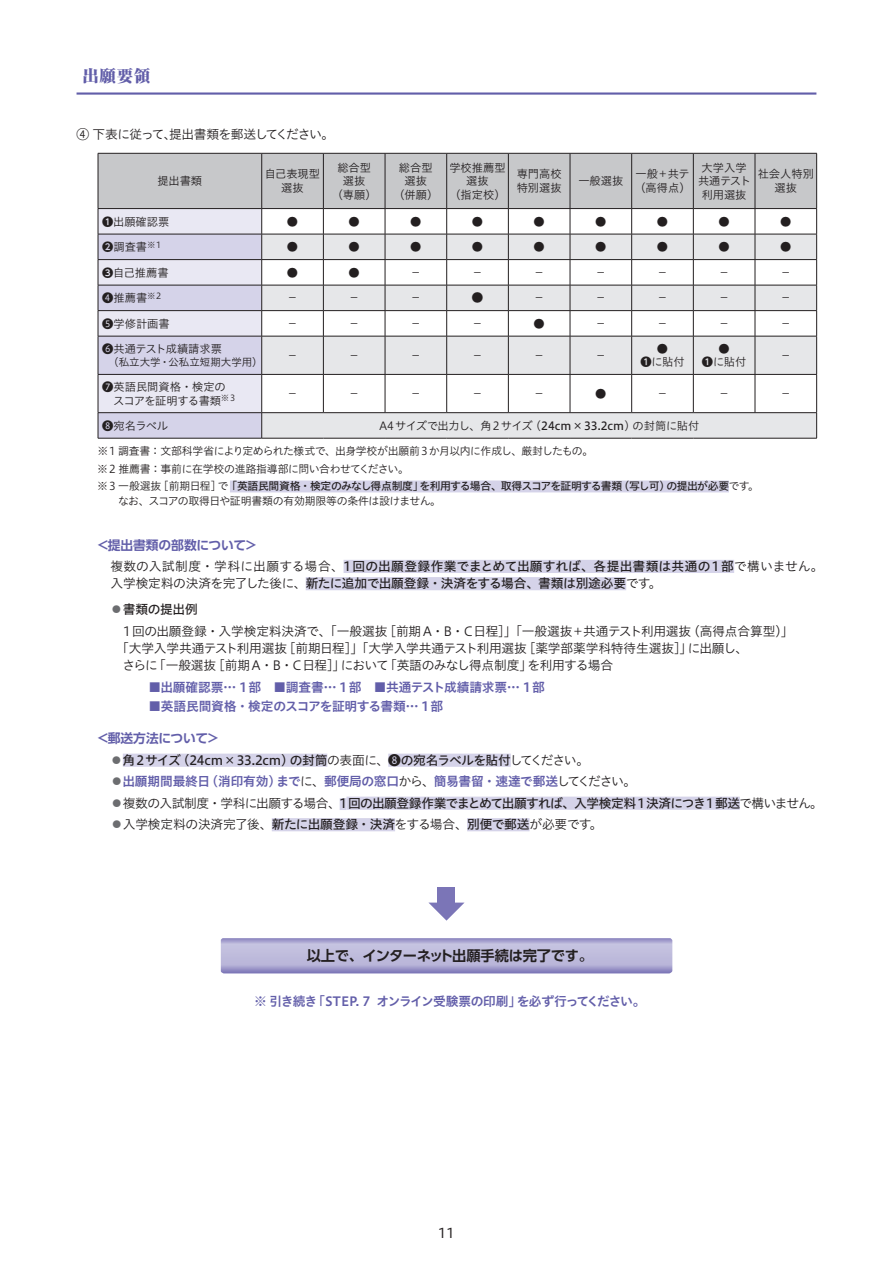
<style>
.page{position:relative;width:893px;height:1263px;background:#fff}
.page>*{position:absolute;margin:0;border:0;box-sizing:border-box;transform-origin:0 0}
.t1{font:800 expanded 16.5px "Ryumin Pro";color:#625ea9}
.t2{font:700 14.25px "UD Shin Go Pro De";letter-spacing:-.02em;color:#231f20}
.t3{font:13.5px "Hiragino UD Sans Std W4";color:#231f20}
.t4{font:12.75px/17.2px "Hiragino UD Sans Std N W5";letter-spacing:-.025em;color:#231f20}
.t5{font:12.75px "Hiragino UD Sans Std N W3";letter-spacing:-.015em;color:#231f20}
.t6{font:12.75px "Hiragino UD Sans Std N W6";letter-spacing:-.025em;color:#625ea9}
.t7{font:12.75px "Hiragino UD Sans Std N W5";letter-spacing:-.05em;color:#231f20}
.t8{font:12.75px "Hiragino UD Sans Std N W3";letter-spacing:-.05em;color:#231f20}
.t9{font:12.75px "Hiragino UD Sans Std N W6";letter-spacing:-.07em;color:#625ea9}
.t10{font:700 12.75px "UD Shin Go Pro De";letter-spacing:-.01em;color:#625ea9}
.t11{font:12.75px "Hiragino UD Sans Std N W3";letter-spacing:-.055em;color:#231f20}
.t12{font:12px "Hiragino UD Sans Std N W3";color:#231f20}
.t13{font:11.25px/13.5px "Hiragino UD Sans Std N W3";color:#231f20;text-align:center}
.t14{font:11.25px "Hiragino UD Sans Std N W3";letter-spacing:-.035em;color:#231f20}
.t15{font:10.8px/17.4px "Hiragino UD Sans Std N W3";letter-spacing:-.03em;color:#231f20}
.t16{font:10.8px "Hiragino UD Sans Std N W5";letter-spacing:-.055em;color:#231f20}
.t17{font:10.5px "Hiragino UD Sans Std N W3";color:#231f20}
.s1{font-family:"UD Shin Go Pro De";font-weight:700}
.s2{font-family:"Hiragino UD Sans Std N W5"}
.s3{font-family:"Hiragino UD Sans Std N W3"}
.s4{font-family:"UD Shin Go Pro De";font-weight:700;color:#6c6d70}
.s5{font-family:"Hiragino UD Sans Std N W3";color:#231f20}
</style>
<div class="page">
<hr style="left:77px;top:92px;width:739px;height:3px;background:#625ea9">
<div style="left:230px;top:480px;width:499px;height:12px;background:#d5d3e9"></div>
<div style="left:344px;top:560px;width:390px;height:13px;background:#d5d3e9"></div>
<div style="left:306px;top:577px;width:320px;height:13px;background:#d5d3e9"></div>
<div style="left:123px;top:754px;width:204px;height:13px;background:#d5d3e9"></div>
<div style="left:388px;top:754px;width:123px;height:13px;background:#d5d3e9"></div>
<div style="left:340px;top:798px;width:6px;height:12px;background:#d5d3e9"></div>
<div style="left:346px;top:797px;width:394px;height:13px;background:#d5d3e9"></div>
<div style="left:272px;top:818px;width:123px;height:13px;background:#d5d3e9"></div>
<div style="left:467px;top:818px;width:63px;height:13px;background:#d5d3e9"></div>
<svg style="left:98px;top:153px;width:719px;height:285px"></svg>
<hr style="left:98px;top:438px;width:164px;height:1px;background:#231f20">
<hr style="left:262px;top:438px;width:61px;height:1px;background:#231f20">
<hr style="left:323px;top:438px;width:62px;height:1px;background:#231f20">
<hr style="left:385px;top:438px;width:62px;height:1px;background:#231f20">
<hr style="left:447px;top:438px;width:61px;height:1px;background:#231f20">
<hr style="left:508px;top:438px;width:62px;height:1px;background:#231f20">
<hr style="left:570px;top:438px;width:62px;height:1px;background:#231f20">
<hr style="left:632px;top:438px;width:61px;height:1px;background:#231f20">
<hr style="left:693px;top:438px;width:62px;height:1px;background:#231f20">
<hr style="left:755px;top:438px;width:62px;height:1px;background:#231f20">
<hr style="left:98px;top:374px;width:164px;height:1px;background:#231f20">
<hr style="left:98px;top:375px;width:1px;height:37px;background:#231f20">
<hr style="left:261px;top:375px;width:1px;height:37px;background:#231f20">
<hr style="left:98px;top:412px;width:164px;height:1px;background:#231f20">
<div style="left:438px;top:887px;width:17px;height:16px;background:#7b75b7"></div>
<svg style="left:428px;top:902px;width:36px;height:19px"></svg>
<svg style="left:221px;top:938px;width:451px;height:35px"></svg>
<h1 class="t1" style="left:83px;top:63px;width:69px">出願要領</h1>
<p class="t11" style="left:77px;top:124px;width:259px">④ 下表に従って、提出書類を郵送してください。</p>
<p class="t13" style="left:158px;top:174px;width:46px">提出書類</p>
<p class="t13" style="left:265px;top:167px;width:57px">自己表現型選抜</p>
<p class="t13" style="left:332px;top:160px;width:46px">総合型選抜<br>（専願）</p>
<p class="t13" style="left:393px;top:160px;width:46px">総合型選抜<br>（併願）</p>
<p class="t13" style="left:449px;top:160px;width:58px">学校推薦型選抜<br>（指定校）</p>
<p class="t13" style="left:517px;top:167px;width:46px;text-align:left">専門高校特別選抜</p>
<p class="t13" style="left:578px;top:174px;width:46px">一般選抜</p>
<p class="t13" style="left:634px;top:167px;width:58px;text-align:left">一般+共テ（高得点）</p>
<p class="t13" style="left:698px;top:160px;width:54px">大学入学共通テスト利用選抜</p>
<p class="t13" style="left:758px;top:167px;width:58px">社会人特別選抜</p>
<p class="t13" style="left:102px;top:214px;width:69px"><span class="s1">❶</span>出願確認票</p>
<p class="t13" style="left:287px;top:214px;width:13px">●</p>
<p class="t13" style="left:349px;top:214px;width:13px">●</p>
<p class="t13" style="left:410px;top:214px;width:13px">●</p>
<p class="t13" style="left:472px;top:214px;width:13px">●</p>
<p class="t13" style="left:533px;top:214px;width:13px">●</p>
<p class="t13" style="left:595px;top:214px;width:13px">●</p>
<p class="t13" style="left:657px;top:214px;width:13px">●</p>
<p class="t13" style="left:718px;top:214px;width:13px">●</p>
<p class="t13" style="left:780px;top:214px;width:13px">●</p>
<p class="t13" style="left:102px;top:239px;width:61px"><span class="s1">❷</span>調査書<sup>※1</sup></p>
<p class="t13" style="left:287px;top:239px;width:13px">●</p>
<p class="t13" style="left:349px;top:239px;width:13px">●</p>
<p class="t13" style="left:410px;top:239px;width:13px">●</p>
<p class="t13" style="left:472px;top:239px;width:13px">●</p>
<p class="t13" style="left:534px;top:239px;width:13px">●</p>
<p class="t13" style="left:595px;top:239px;width:13px">●</p>
<p class="t13" style="left:657px;top:239px;width:13px">●</p>
<p class="t13" style="left:718px;top:239px;width:13px">●</p>
<p class="t13" style="left:780px;top:239px;width:13px">●</p>
<p class="t13" style="left:102px;top:265px;width:68px"><span class="s1">❸</span>自己推薦書</p>
<p class="t13" style="left:287px;top:265px;width:13px">●</p>
<p class="t13" style="left:349px;top:265px;width:13px">●</p>
<p class="t12" style="left:410px;top:263px;width:13px">－</p>
<p class="t12" style="left:472px;top:263px;width:13px">－</p>
<p class="t12" style="left:533px;top:263px;width:13px">－</p>
<p class="t12" style="left:595px;top:263px;width:13px">－</p>
<p class="t12" style="left:656px;top:263px;width:13px">－</p>
<p class="t12" style="left:718px;top:263px;width:13px">－</p>
<p class="t12" style="left:780px;top:263px;width:13px">－</p>
<p class="t13" style="left:102px;top:290px;width:61px">❹推薦書<sup>※2</sup></p>
<p class="t12" style="left:287px;top:289px;width:13px">－</p>
<p class="t12" style="left:348px;top:289px;width:13px">－</p>
<p class="t12" style="left:410px;top:289px;width:13px">－</p>
<p class="t12" style="left:472px;top:289px;width:13px">●</p>
<p class="t12" style="left:533px;top:289px;width:13px">－</p>
<p class="t12" style="left:595px;top:289px;width:13px">－</p>
<p class="t12" style="left:656px;top:289px;width:13px">－</p>
<p class="t12" style="left:718px;top:289px;width:13px">－</p>
<p class="t12" style="left:780px;top:289px;width:13px">－</p>
<p class="t13" style="left:102px;top:316px;width:69px">❺学修計画書</p>
<p class="t12" style="left:287px;top:314px;width:13px">－</p>
<p class="t12" style="left:348px;top:314px;width:13px">－</p>
<p class="t12" style="left:410px;top:314px;width:13px">－</p>
<p class="t12" style="left:472px;top:314px;width:13px">－</p>
<p class="t13" style="left:534px;top:316px;width:13px">●</p>
<p class="t12" style="left:595px;top:314px;width:13px">－</p>
<p class="t12" style="left:656px;top:314px;width:13px">－</p>
<p class="t12" style="left:718px;top:314px;width:13px">－</p>
<p class="t12" style="left:780px;top:314px;width:13px">－</p>
<p class="t13" style="left:102px;top:342px;width:121px">❻共通テスト成績請求票</p>
<p class="t17" style="left:108px;top:354px;width:156px">（私立大学・公私立短期大学用）</p>
<p class="t12" style="left:287px;top:346px;width:13px">－</p>
<p class="t12" style="left:348px;top:346px;width:13px">－</p>
<p class="t12" style="left:410px;top:346px;width:13px">－</p>
<p class="t12" style="left:472px;top:346px;width:13px">－</p>
<p class="t12" style="left:533px;top:346px;width:13px">－</p>
<p class="t12" style="left:595px;top:346px;width:13px">－</p>
<p class="t13" style="left:640px;top:341px;width:46px">●<br><span class="s1">❶</span>に貼付</p>
<p class="t13" style="left:702px;top:341px;width:46px">●<br><span class="s1">❶</span>に貼付</p>
<p class="t12" style="left:780px;top:346px;width:13px">－</p>
<p class="t13" style="left:113px;top:379px;width:124px;text-align:left;text-indent:-11px">❼英語民間資格・検定のスコアを証明する書類<sup>※3</sup></p>
<p class="t12" style="left:287px;top:384px;width:13px">－</p>
<p class="t12" style="left:348px;top:384px;width:13px">－</p>
<p class="t12" style="left:410px;top:384px;width:13px">－</p>
<p class="t12" style="left:472px;top:384px;width:13px">－</p>
<p class="t12" style="left:533px;top:384px;width:13px">－</p>
<p class="t13" style="left:595px;top:386px;width:13px">●</p>
<p class="t12" style="left:656px;top:384px;width:13px">－</p>
<p class="t12" style="left:718px;top:384px;width:13px">－</p>
<p class="t12" style="left:780px;top:384px;width:13px">－</p>
<p class="t13" style="left:102px;top:418px;width:67px">❽宛名ラベル</p>
<p class="t14" style="left:379px;top:417px;width:322px">A4サイズで出力し、角2サイズ（<span class="s2">24cm×33.2cm</span>）の封筒に貼付</p>
<p class="t15" style="left:97px;top:442px;width:497px">※1 調査書：文部科学省により定められた様式で、出身学校が出願前3か月以内に作成し、厳封したもの。※2 推薦書：事前に在学校の進路指導部に問い合わせてください。</p>
<p class="t16" style="left:97px;top:478px;width:663px"><span class="s3">※3 一般選抜［前期日程］で</span>「英語民間資格・検定のみなし得点制度」を利用する場合、取得スコアを証明する書類（写し可）の提出が必要<span class="s3">です。</span></p>
<p class="t15" style="left:118px;top:491px;width:325px">なお、スコアの取得日や証明書類の有効期限等の条件は設けません。</p>
<p class="t10" style="left:96px;top:534px;width:163px">＜提出書類の部数について＞</p>
<p class="t4" style="left:110px;top:557px;width:715px"><span class="s3">複数の入試制度・学科に出願する場合、</span>1回の出願登録作業でまとめて出願すれば、各提出書類は共通の1部<span class="s3">で構いません。入学検定料の決済を完了した後に、</span>新たに追加で出願登録・決済をする場合、書類は別途必要<span class="s3">です。</span></p>
<p class="t4" style="left:110px;top:600px;width:89px"><span class="s4">◦</span>書類の提出例</p>
<p class="t5" style="left:123px;top:621px;width:672px">1回の出願登録・入学検定料決済で、「一般選抜［前期A・B・C日程］」「一般選抜+共通テスト利用選抜（高得点合算型）」</p>
<p class="t5" style="left:116px;top:638px;width:634px">「大学入学共通テスト利用選抜［前期日程］」「大学入学共通テスト利用選抜［薬学部薬学科特待生選抜］」に出願し、</p>
<p class="t8" style="left:123px;top:656px;width:492px">さらに「一般選抜［前期 A・B・C日程］」において「英語のみなし得点制度」を利用する場合</p>
<p class="t6" style="left:111px;top:677px;width:448px"><span class="s5">　　　</span>■出願確認票… 1部　■調査書… 1部　■共通テスト成績請求票… 1部　</p>
<p class="t6" style="left:148px;top:696px;width:296px">■英語民間資格・検定のスコアを証明する書類… 1部</p>
<p class="t10" style="left:96px;top:728px;width:125px">＜郵送方法について＞</p>
<p class="t4" style="left:110px;top:751px;width:480px"><span class="s4">◦</span>角2サイズ（24cm×33.2cm）の封筒<span class="s3">の表面に、❽</span>の宛名ラベルを貼付<span class="s3">してください。</span></p>
<p class="t6" style="left:110px;top:772px;width:527px"><span class="s4">◦</span>出願期間最終日（消印有効）まで<span class="s5">に、</span>郵便局の窓口<span class="s5">から、</span>簡易書留・速達で郵送<span class="s5">してください。</span></p>
<p class="t7" style="left:110px;top:793px;width:714px"><span class="s4">◦</span><span class="s3">複数の入試制度・学科に出願する場合、</span>1回の出願登録作業でまとめて出願すれば、入学検定料1決済につき1郵送<span class="s3">で構いません。</span></p>
<p class="t5" style="left:110px;top:815px;width:494px"><span class="s4">◦</span>入学検定料の決済完了後、<span class="s2">新たに出願登録・決済</span>をする場合、<span class="s2">別便で郵送</span>が必要です。</p>
<p class="t2" style="left:307px;top:944px;width:288px">以上で、インターネット出願手続は完了です。</p>
<p class="t9" style="left:254px;top:991px;width:393px">※ 引き続き「STEP. 7 オンライン受験票の印刷」を必ず行ってください。</p>
<p class="t3" style="left:438px;top:1223px;width:18px">11</p>
</div>
